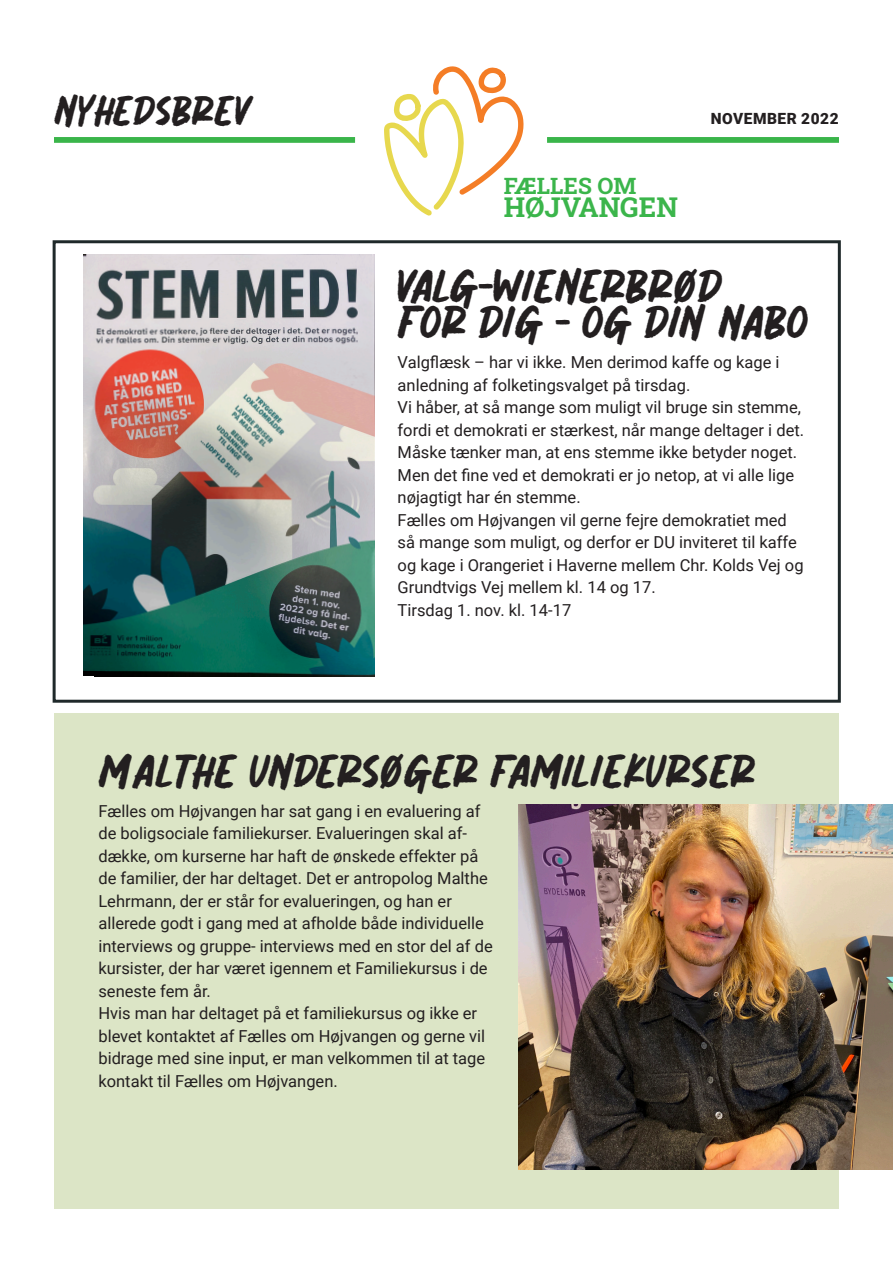
<style>
.page{position:relative;width:893px;height:1263px;background:#fff}
.page>*{position:absolute;margin:0;border:0;box-sizing:border-box;transform-origin:0 0}
.rubrik{font:30px "Chalk Brush Personal Use";letter-spacing:-.05em;color:#231f20}
.t1{font:27.45px "Roboto Slab";color:#3bb54b}
.t2{font:26.7px "Chalk Brush Personal Use";color:#231f20}
.t3{font:22.65px "Roboto Slab";color:#3bb54b}
.brødtekst{font:16.5px/22.5px "Roboto";color:#231f20}
.t4{font:900 15.45px "Roboto";letter-spacing:.035em;color:#231f20}
</style>
<div class="page">
<div style="left:547px;top:137px;width:292px;height:6px;background:#3ab54a"></div>
<div style="left:54px;top:137px;width:301px;height:6px;background:#3ab54a"></div>
<svg style="left:384px;top:66px;width:140px;height:150px"></svg>
<div style="left:53px;top:240px;width:788px;height:463px;border:3px solid #1f292a"></div>
<div style="left:54px;top:713px;width:785px;height:496px;background:#dce5c6"></div>
<img style="left:519px;top:804px;width:374px;height:365px">
<img style="left:83px;top:255px;width:291px;height:421px">
<p class="t2" style="left:54px;top:98px;width:201px">NYHEDSBREV</p>
<p class="t3" style="left:504px;top:170px;width:134px">FÆLLES OM</p>
<p class="t1" style="left:504px;top:188px;width:176px">HØJVANGEN</p>
<p class="t4" style="left:711px;top:107px;width:129px">NOVEMBER 2022</p>
<p class="rubrik" style="left:398px;top:272px;width:327px">VALG-WIENERBRØD</p>
<p class="rubrik" style="left:398px;top:308px;width:412px">FOR DIG - OG DIN NABO</p>
<p class="brødtekst" style="left:398px;top:350px;width:383px">Valgflæsk – har vi ikke. Men derimod kaffe og kage i anledning af folketingsvalget på tirsdag.</p>
<p class="brødtekst" style="left:398px;top:395px;width:408px">Vi håber, at så mange som muligt vil bruge sin stemme, fordi et demokrati er stærkest, når mange deltager i det.<br>Måske tænker man, at ens stemme ikke betyder noget.<br>Men det fine ved et demokrati er jo netop, at vi alle lige nøjagtigt har én stemme.</p>
<p class="brødtekst" style="left:398px;top:508px;width:407px">Fælles om Højvangen vil gerne fejre demokratiet med så mange som muligt, og derfor er DU inviteret til kaffe og kage i Orangeriet i Haverne mellem Chr. Kolds Vej og Grundtvigs Vej mellem kl. 14 og 17.</p>
<p class="brødtekst" style="left:398px;top:598px;width:175px">Tirsdag 1. nov. kl. 14-17</p>
<p class="rubrik" style="left:98px;top:757px;width:658px">MALTHE UNDERSØGER FAMILIEKURSER</p>
<p class="brødtekst" style="left:98px;top:799px;width:396px">Fælles om Højvangen har sat gang i en evaluering af de boligsociale familiekurser. Evalueringen skal af&shy;dække, om kurserne har haft de ønskede effekter på de familier, der har deltaget. Det er antropolog Malthe Lehrmann, der er står for evalueringen, og han er allerede godt i gang med at afholde både individuelle interviews og gruppe- interviews med en stor del af de kursister, der har været igennem et Familiekursus i de seneste fem år.</p>
<p class="brødtekst" style="left:98px;top:1001px;width:388px">Hvis man har deltaget på et familiekursus og ikke er blevet kontaktet af Fælles om Højvangen og gerne vil bidrage med sine input, er man velkommen til at tage kontakt til Fælles om Højvangen.</p>
</div>
